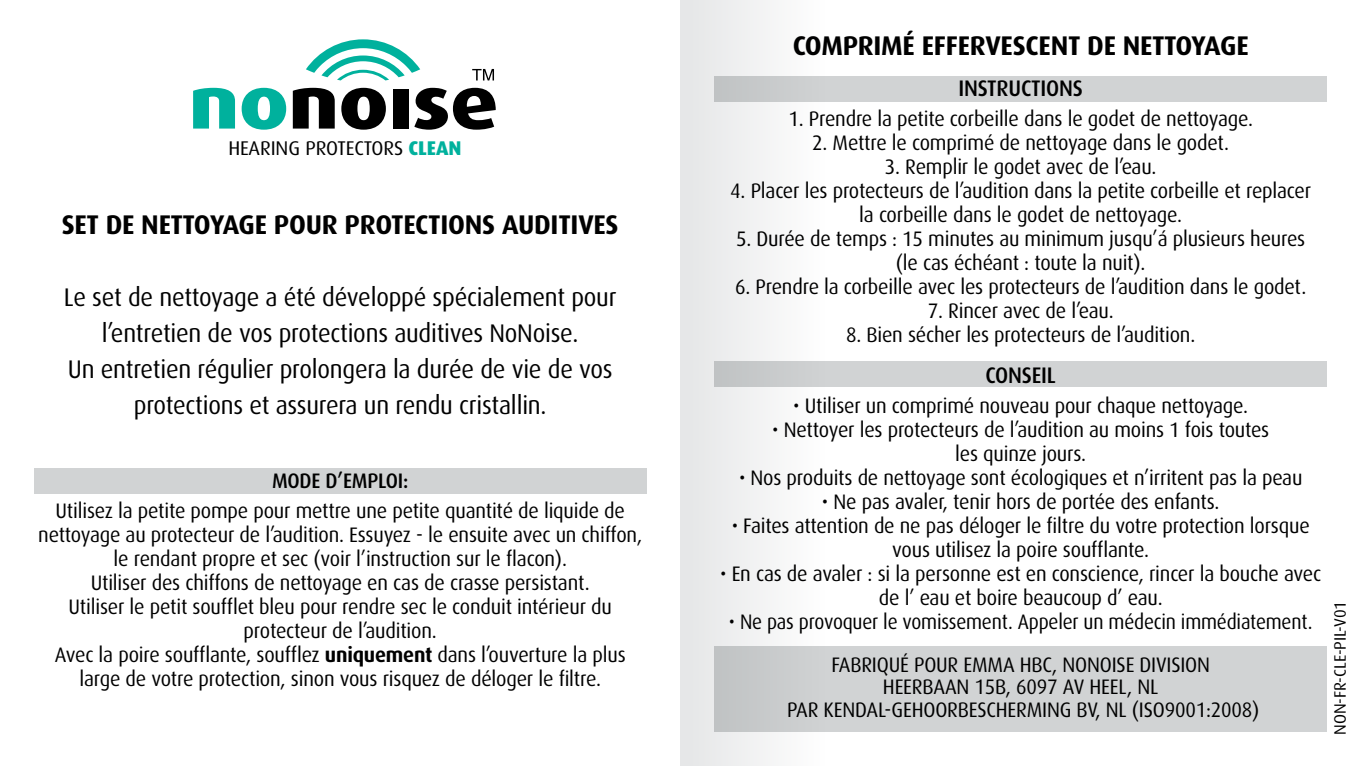
<style>
.page{position:relative;width:1361px;height:766px;background:#fff}
.page>*{position:absolute;margin:0;border:0;box-sizing:border-box;transform-origin:0 0}
.t1{font:700 27px "Dax";letter-spacing:-.01em;color:#000}
.t2{font:25.5px/36px "Dax";letter-spacing:-.01em;color:#000;text-align:center;scale:.95 1}
.t3{font:500 22.5px "Dax";letter-spacing:-.01em;color:#000;scale:.95 1}
.t4{font:21px/24px "Dax";letter-spacing:-.01em;color:#000;text-align:center;scale:.95 1}
.t5{font:21px "Dax";letter-spacing:-.01em;color:#000;scale:.91 1}
.t6{font:500 21px "Dax";letter-spacing:-.01em;color:#000;scale:.95 1}
.t7{font:19.8px "Dax";letter-spacing:-.005em;color:#000}
.t8{font:16.5px "Dax";letter-spacing:-.01em;color:#000}
.s1{font-weight:800;color:#00b19d}
.s2{font-weight:700}
</style>
<div class="page">
<div style="left:34px;top:468px;width:612px;height:25px;background:#d1d3d4"></div>
<div style="left:714px;top:361px;width:613px;height:26px;background:#d1d3d4"></div>
<div style="left:714px;top:77px;width:613px;height:25px;background:#d1d3d4"></div>
<div style="left:714px;top:646px;width:613px;height:85px;background:#d1d3d4"></div>
<svg style="left:306px;top:39px;width:114px;height:41px"></svg>
<svg style="left:193px;top:88px;width:42px;height:40px"></svg>
<svg style="left:242px;top:88px;width:44px;height:42px"></svg>
<svg style="left:293px;top:88px;width:42px;height:40px"></svg>
<svg style="left:341px;top:88px;width:45px;height:42px"></svg>
<div style="left:393px;top:89px;width:15px;height:39px;background:#000"></div>
<svg style="left:414px;top:88px;width:82px;height:42px"></svg>
<svg style="left:472px;top:69px;width:22px;height:11px"></svg>
<svg style="left:680px;top:0;width:145px;height:765px;fill:#eeeff0"></svg>
<p class="t7" style="left:228px;top:138px;width:234px">HEARING PROTECTORS <span class="s1">CLEAN</span></p>
<p class="t1" style="left:62px;top:209px;width:558px">SET DE NETTOYAGE POUR PROTECTIONS AUDITIVES</p>
<p class="t2" style="left:64px;top:279px;width:583px">Le set de nettoyage a été développé spécialement pour l’entretien de vos protections auditives NoNoise.<br>Un entretien régulier prolongera la durée de vie de vos protections et assurera un rendu cristallin.</p>
<p class="t6" style="left:272px;top:468px;width:145px">MODE D’EMPLOI:</p>
<p class="t4" style="left:38px;top:498px;width:637px">Utilisez la petite pompe pour mettre une petite quantité de liquide de nettoyage au protecteur de l’audition. Essuyez - le ensuite avec un chiffon, le rendant propre et sec (voir l’instruction sur le flacon).<br>Utiliser des chiffons de nettoyage en cas de crasse persistant.<br>Utiliser le petit soufflet bleu pour rendre sec le conduit intérieur du protecteur de l’audition.<br>Avec la poire soufflante, soufflez <span class="s2">uniquement</span> dans l’ouverture la plus large de votre protection, sinon vous risquez de déloger le filtre.</p>
<p class="t7" style="left:250px;top:554px;width:191px">GEHÖRSCHUTZ <span class="s1">SAUBER</span></p>
<p class="t1" style="left:792px;top:31px;width:457px">COMPRIMÉ EFFERVESCENT DE NETTOYAGE</p>
<p class="t3" style="left:958px;top:75px;width:132px">INSTRUCTIONS</p>
<p class="t4" style="left:788px;top:107px;width:491px">1. Prendre la petite corbeille dans le godet de nettoyage.</p>
<p class="t4" style="left:812px;top:131px;width:440px">2. Mettre le comprimé de nettoyage dans le godet.</p>
<p class="t4" style="left:885px;top:155px;width:287px">3. Remplir le godet avec de l’eau.</p>
<p class="t4" style="left:730px;top:179px;width:613px">4. Placer les protecteurs de l’audition dans la petite corbeille et replacer la corbeille dans le godet de nettoyage.</p>
<p class="t4" style="left:736px;top:227px;width:601px">5. Durée de temps : 15 minutes au minimum jusqu’á plusieurs heures (le cas échéant : toute la nuit).</p>
<p class="t4" style="left:735px;top:275px;width:603px">6. Prendre la corbeille avec les protecteurs de l’audition dans le godet.</p>
<p class="t4" style="left:928px;top:299px;width:197px">7. Rincer avec de l’eau.</p>
<p class="t4" style="left:846px;top:323px;width:369px">8. Bien sécher les protecteurs de l’audition.</p>
<p class="t3" style="left:985px;top:362px;width:75px">CONSEIL</p>
<p class="t4" style="left:793px;top:393px;width:480px">• Utiliser un comprimé nouveau pour chaque nettoyage.</p>
<p class="t4" style="left:772px;top:417px;width:525px">• Nettoyer les protecteurs de l’audition au moins 1 fois toutes les quinze jours.</p>
<p class="t4" style="left:739px;top:465px;width:595px">• Nos produits de nettoyage sont écologiques et n’irritent pas la peau</p>
<p class="t4" style="left:822px;top:489px;width:420px">• Ne pas avaler, tenir hors de portée des enfants.</p>
<p class="t4" style="left:732px;top:513px;width:610px">• Faites attention de ne pas déloger le filtre du votre protection lorsque vous utilisez la poire soufflante.</p>
<p class="t4" style="left:720px;top:561px;width:634px">• En cas de avaler : si la personne est en conscience, rincer la bouche avec de l’ eau et boire beaucoup d’ eau.</p>
<p class="t5" style="left:729px;top:609px;width:643px">• Ne pas provoquer le vomissement. Appeler un médecin immédiatement.</p>
<p class="t8" style="left:1331px;top:734px;width:135px;rotate:-90deg">NON-FR-CLE-PIL-V01</p>
<p class="t4" style="left:787px;top:653px;width:498px;line-height:22.5px">FABRIQUÉ POUR EMMA HBC, NONOISE DIVISION<br>HEERBAAN 15B, 6097 AV HEEL, NL<br>PAR KENDAL-GEHOORBESCHERMING BV, NL (ISO9001:2008)</p>
</div>
